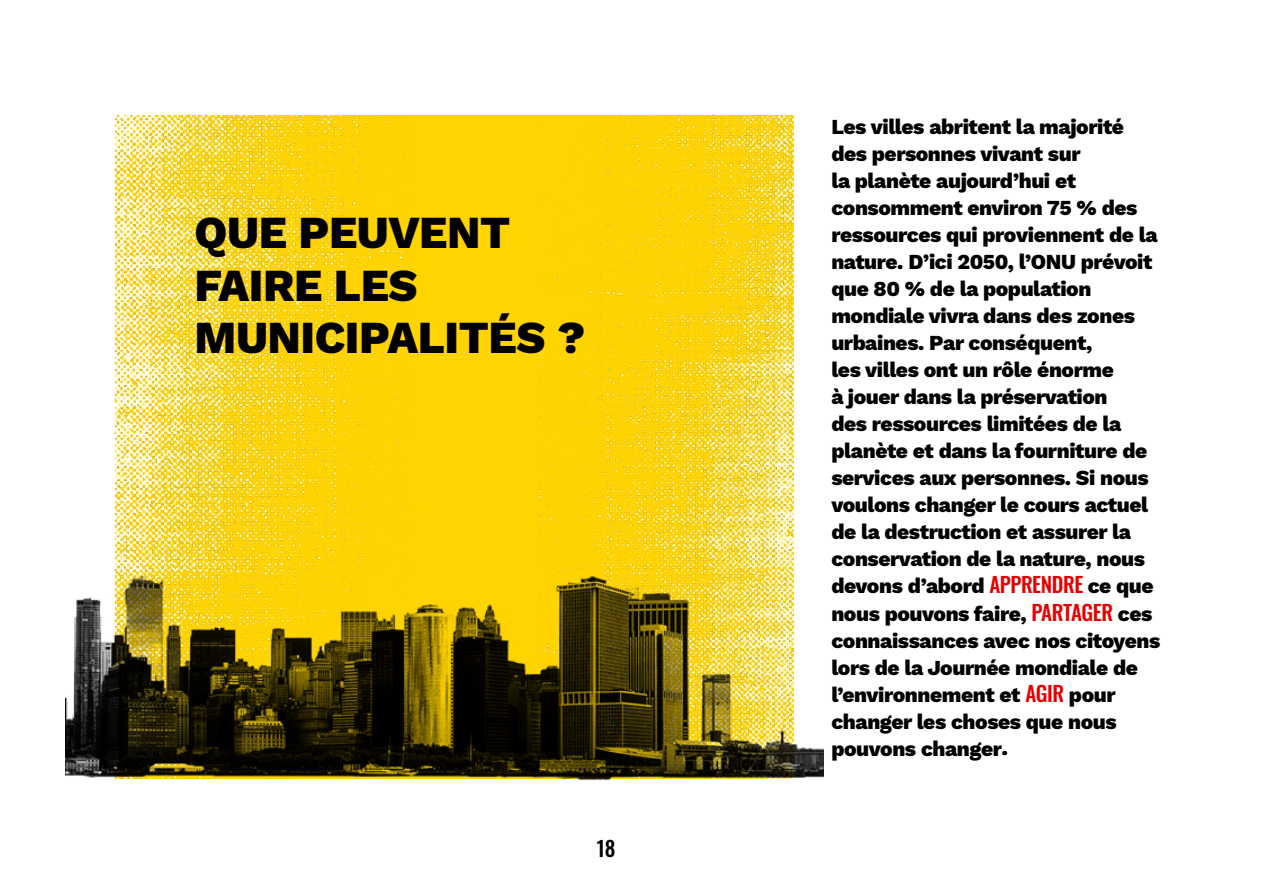
<style>
.page{position:relative;width:1263px;height:893px;background:#fff}
.page>*{position:absolute;margin:0;border:0;box-sizing:border-box;transform-origin:0 0}
.t1{font:45px/52.5px "Work Sans";letter-spacing:-.01em;color:#000}
.t2{font:21px/27px "Work Sans";letter-spacing:-.02em;color:#000}
.t3{font:21px "Oswald";color:#000}
.s1{font-family:"Oswald";color:#e60000}
</style>
<div class="page">
<div style="left:115px;top:115px;width:679px;height:663px;background:#ffd400"></div>
<img style="left:115px;top:115px;width:293px;height:301px">
<img style="left:538px;top:115px;width:256px;height:301px">
<img style="left:66px;top:416px;width:757px;height:365px">
<h1 class="t1" style="left:195px;top:205px;width:392px">QUE PEUVENT<br>FAIRE LES<br>MUNICIPALITÉS ?</h1>
<p class="t3" style="left:597px;top:830px;width:20px">18</p>
<p class="t2" style="left:831px;top:113px;width:331px">Les villes abritent la majorité des personnes vivant sur<br>la planète aujourd’hui et consomment environ 75 % des ressources qui proviennent de la nature. D’ici 2050, l’ONU prévoit que 80 % de la population mondiale vivra dans des zones urbaines. Par conséquent,<br>les villes ont un rôle énorme<br>à jouer dans la préservation<br>des ressources limitées de la planète et dans la fourniture de services aux personnes. Si nous voulons changer le cours actuel de la destruction et assurer la conservation de la nature, nous devons d’abord <span class="s1">APPRENDRE</span> ce que nous pouvons faire, <span class="s1">PARTAGER</span> ces connaissances avec nos citoyens lors de la Journée mondiale de l’environnement et <span class="s1">AGIR</span> pour changer les choses que nous pouvons changer.</p>
</div>
